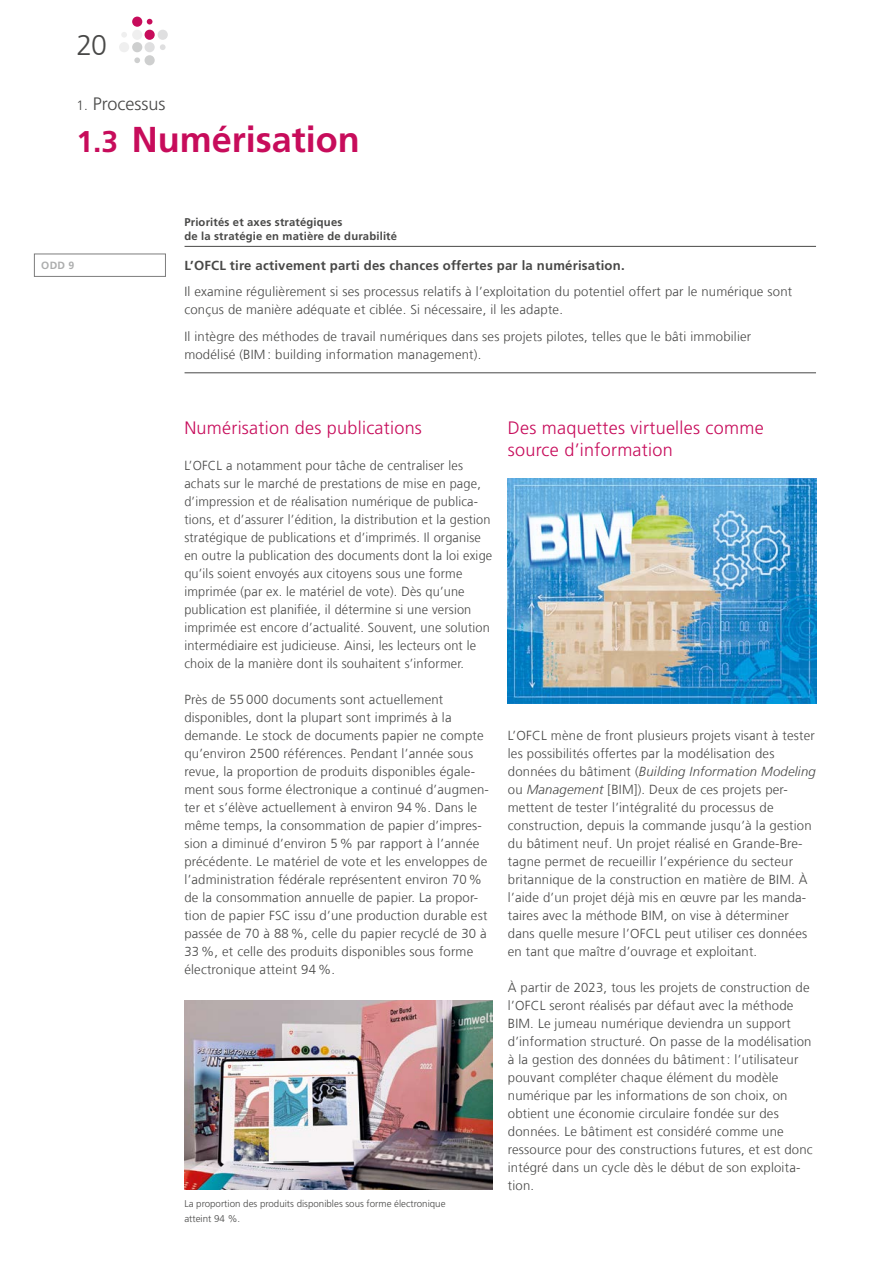
<style>
.page{position:relative;width:893px;height:1263px;background:#fff}
.page>*{position:absolute;margin:0;border:0;box-sizing:border-box;transform-origin:0 0}
.Kapiteltitel_pink{font:700 36px "Frutiger LT Std";color:#c70c5b}
.t1{font:300 28.5px "Frutiger LT Com";color:#484847}
.Untertitel_Pink{font:300 18px/22.5px "Frutiger LT Std";letter-spacing:.015em;color:#c70c5b}
.Rubriktitel{font:300 18px "Frutiger LT Std";color:#484847}
.Grundtext_fr{font:300 13.2px/18px "Frutiger LT Com";letter-spacing:.015em;color:#484847}
.Schwerpunkt_Grundtext_Schwerpunkt{font:300 13.2px/18px "Frutiger LT Com";letter-spacing:.015em;color:#484847}
.Schwerpunkt_Titel_Schwerpunkt{font:700 13.2px "Frutiger LT Std";letter-spacing:.015em;color:#484847}
.copy{font:700 11.25px "Frutiger LT Std";letter-spacing:.015em;color:#484847}
.Ziele_Ziele_Bold{font:700 10.5px "Frutiger LT Std";color:#acadad}
.GT_CaptionTableAtBottom{font:300 9.75px "Frutiger LT Std";color:#484847}
.s1{font-size:13.5px}
.s2{font-size:30px}
.s3{font-style:italic}
</style>
<div class="page">
<div style="left:132px;top:17px;width:10px;height:10px;background:#c70c5b;border-radius:50%"></div>
<div style="left:132px;top:42px;width:10px;height:10px;background:#cecfcf;border-radius:50%"></div>
<div style="left:132px;top:30px;width:10px;height:10px;background:#efefef;border-radius:50%"></div>
<div style="left:145px;top:42px;width:10px;height:10px;background:#dfdfe0;border-radius:50%"></div>
<div style="left:145px;top:55px;width:10px;height:10px;background:#cecfcf;border-radius:50%"></div>
<div style="left:145px;top:30px;width:10px;height:10px;background:#c70c5b;border-radius:50%"></div>
<div style="left:158px;top:30px;width:10px;height:10px;background:#dfdfe0;border-radius:50%"></div>
<div style="left:119px;top:42px;width:10px;height:10px;background:#efefef;border-radius:50%"></div>
<svg style="left:121px;top:32px;width:6px;height:5px"></svg>
<svg style="left:134px;top:57px;width:6px;height:6px"></svg>
<svg style="left:160px;top:44px;width:6px;height:6px"></svg>
<svg style="left:147px;top:19px;width:5px;height:6px"></svg>
<hr style="left:185px;top:246px;width:631px;height:1px;background:#484847">
<hr style="left:185px;top:372px;width:631px;height:1px;background:#484847">
<img style="left:184px;top:1000px;width:308px;height:190px">
<img style="left:508px;top:478px;width:308px;height:226px">
<div style="left:34px;top:254px;width:132px;height:23px;border:1px solid #7d7d7d"></div>
<h2 class="t1" style="left:77px;top:29px;width:32px">20</h2>
<h2 class="Rubriktitel" style="left:77px;top:93px;width:90px"><span class="s1">1.</span> Processus</h2>
<h2 class="Kapiteltitel_pink" style="left:77px;top:119px;width:285px"><span class="s2">1.3</span> Numérisation</h2>
<p class="Ziele_Ziele_Bold" style="left:41px;top:259px;width:35px">ODD 9</p>
<p class="copy" style="left:184px;top:215px;width:160px">Priorités et axes stratégiques</p>
<p class="copy" style="left:184px;top:229px;width:214px">de la stratégie en matière de durabilité</p>
<p class="Schwerpunkt_Titel_Schwerpunkt" style="left:184px;top:257px;width:442px">L’OFCL tire activement parti des chances offertes par la numérisation.</p>
<p class="Schwerpunkt_Grundtext_Schwerpunkt" style="left:184px;top:283px;width:609px">Il examine régulièrement si ses processus relatifs à l’exploitation du potentiel offert par le numérique sont conçus de manière adéquate et ciblée. Si nécessaire, il les adapte.</p>
<p class="Schwerpunkt_Grundtext_Schwerpunkt" style="left:184px;top:327px;width:568px">Il intègre des méthodes de travail numériques dans ses projets pilotes, telles que le bâti immobilier</p>
<p class="Schwerpunkt_Grundtext_Schwerpunkt" style="left:184px;top:345px;width:298px">modélisé (BIM : building information management).</p>
<h4 class="Untertitel_Pink" style="left:184px;top:416px;width:239px">Numérisation des publications</h4>
<p class="Grundtext_fr" style="left:184px;top:456px;width:309px">L’OFCL a notamment pour tâche de centraliser les achats sur le marché de prestations de mise en page, d’impression et de réalisation numérique de publica&shy;tions, et d’assurer l’édition, la distribution et la gestion stratégique de publications et d’imprimés. Il organise en outre la publication des documents dont la loi exige qu’ils soient envoyés aux citoyens sous une forme imprimée (par ex. le matériel de vote). Dès qu’une publication est planifiée, il détermine si une version imprimée est encore d’actualité. Souvent, une solution intermédiaire est judicieuse. Ainsi, les lecteurs ont le choix de la manière dont ils souhaitent s’informer.</p>
<p class="Grundtext_fr" style="left:184px;top:690px;width:306px">Près de 55 000 documents sont actuellement disponibles, dont la plupart sont imprimés à la demande. Le stock de documents papier ne compte qu’environ 2500 références. Pendant l’année sous revue, la proportion de produits disponibles égale&shy;ment sous forme électronique a continué d’augmen&shy;ter et s’élève actuellement à environ 94%. Dans le même temps, la consommation de papier d’impres&shy;sion a diminué d’environ 5% par rapport à l’année précédente. Le matériel de vote et les enveloppes de l’administration fédérale représentent environ 70% de la consommation annuelle de papier. La propor&shy;tion de papier FSC issu d’une production durable est passée de 70 à 88%, celle du papier recyclé de 30 à 33%, et celle des produits disponibles sous forme électronique atteint 94%.</p>
<p class="GT_CaptionTableAtBottom" style="left:184px;top:1198px;width:263px">La proportion des produits disponibles sous forme électronique</p>
<p class="GT_CaptionTableAtBottom" style="left:184px;top:1213px;width:57px">atteint 94 %.</p>
<h4 class="Untertitel_Pink" style="left:508px;top:416px;width:257px">Des maquettes virtuelles comme source d’information</h4>
<p class="Grundtext_fr" style="left:508px;top:726px;width:309px">L’OFCL mène de front plusieurs projets visant à tester les possibilités offertes par la modélisation des données du bâtiment (<span class="s3">Building Information Modeling </span>ou <span class="s3">Management</span> [BIM]). Deux de ces projets per&shy;mettent de tester l’intégralité du processus de construction, depuis la commande jusqu’à la gestion du bâtiment neuf. Un projet réalisé en Grande-Bre&shy;tagne permet de recueillir l’expérience du secteur britannique de la construction en matière de BIM. À l’aide d’un projet déjà mis en œuvre par les manda&shy;taires avec la méthode BIM, on vise à déterminer dans quelle mesure l’OFCL peut utiliser ces données en tant que maître d’ouvrage et exploitant.</p>
<p class="Grundtext_fr" style="left:508px;top:978px;width:306px">À partir de 2023, tous les projets de construction de l’OFCL seront réalisés par défaut avec la méthode BIM. Le jumeau numérique deviendra un support d’information structuré. On passe de la modélisation à la gestion des données du bâtiment: l’utilisateur pouvant compléter chaque élément du modèle numérique par les informations de son choix, on obtient une économie circulaire fondée sur des données. Le bâtiment est considéré comme une ressource pour des constructions futures, et est donc intégré dans un cycle dès le début de son exploita&shy;tion.</p>
</div>
